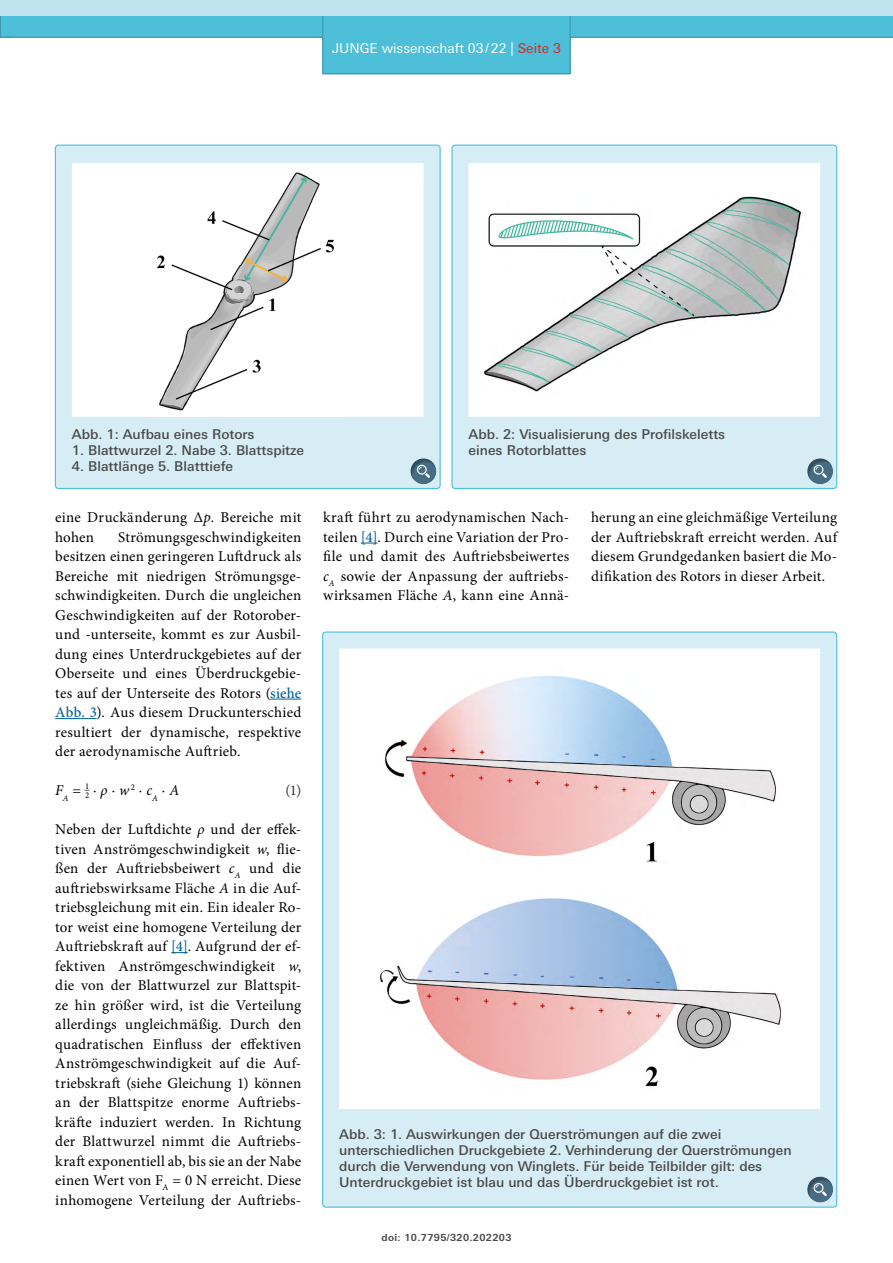
<style>
.page{position:relative;width:893px;height:1263px;background:#fff}
.page>*{position:absolute;margin:0;border:0;box-sizing:border-box;transform-origin:0 0}
.t1{font:15px/19.5px "Minion Pro";letter-spacing:.015em;color:#000;text-align:justify}
.t2{font:italic 15px "Minion Pro";color:#000}
.t3{font:15px "Minion Pro";color:#3b3838}
.t4{font:500 13.5px/16.2px "Univers Next W1 G";color:#4a4a49}
.t5{font:13.5px "Univers Next W1 G";color:#fff}
.t6{font:700 9.75px "Univers Next W1 G";letter-spacing:.04em;color:#4a4a49}
.s1{color:#d92620}
.s2{font-style:italic}
.s3{font-weight:500;color:#006098}
.s4{font-style:normal}
</style>
<div class="page">
<div style="left:0;top:16px;width:893px;height:21px;background:#4dbfd8"></div>
<div style="left:323px;top:13px;width:247px;height:61px;background:#4dbfd8;border:1px solid #3d94a6"></div>
<div style="left:0;top:0;width:893px;height:16px;background:#bfe3ef"></div>
<hr style="left:270px;top:699px;width:31px;height:1px;background:#006098">
<hr style="left:55px;top:718px;width:42px;height:1px;background:#006098">
<svg style="left:171px;top:952px;width:17px;height:1px"></svg>
<svg style="left:361px;top:543px;width:16px;height:1px"></svg>
<div style="left:55px;top:145px;width:385px;height:343px;background:#d6edf5;border-radius:3px"></div>
<div style="left:72px;top:164px;width:351px;height:252px;background:#fff"></div>
<img style="left:156px;top:172px;width:178px;height:239px">
<div style="left:72px;top:163px;width:352px;height:254px;border:1px solid #fff"></div>
<div style="left:55px;top:145px;width:386px;height:344px;border:1px solid #4dbfd8;border-radius:3px"></div>
<div style="left:452px;top:145px;width:385px;height:343px;background:#d6edf5;border-radius:3px"></div>
<div style="left:469px;top:164px;width:351px;height:252px;background:#fff"></div>
<img style="left:484px;top:196px;width:318px;height:196px">
<div style="left:468px;top:163px;width:352px;height:254px;border:1px solid #fff"></div>
<div style="left:451px;top:145px;width:386px;height:344px;border:1px solid #4dbfd8;border-radius:3px"></div>
<div style="left:323px;top:632px;width:514px;height:575px;background:#d6edf5;border-radius:3px"></div>
<div style="left:340px;top:649px;width:480px;height:459px;background:#fff"></div>
<img style="left:385px;top:675px;width:391px;height:187px">
<img style="left:379px;top:898px;width:402px;height:189px">
<div style="left:398px;top:447px;width:50px;height:37px;background:#000;opacity:.28"></div>
<svg style="left:417px;top:465px;width:13px;height:13px"></svg>
<div style="left:794px;top:447px;width:51px;height:37px;background:#000;opacity:.28"></div>
<svg style="left:814px;top:465px;width:13px;height:13px"></svg>
<div style="left:794px;top:1165px;width:51px;height:38px;background:#000;opacity:.28"></div>
<svg style="left:814px;top:1183px;width:13px;height:13px"></svg>
<p class="t5" style="left:332px;top:40px;width:230px">JUNGE wissenschaft 03/18 | <span class="s1">Seite 3</span></p>
<p class="t5" style="left:468px;top:40px;width:17px">15</p>
<p class="t5" style="left:491px;top:40px;width:17px">22</p>
<p class="t4" style="left:72px;top:426px;width:184px">Abb. 1: Aufbau eines Rotors</p>
<p class="t4" style="left:72px;top:442px;width:234px">1. Blattwurzel 2. Nabe 3. Blattspitze</p>
<p class="t4" style="left:72px;top:458px;width:163px">4. Blattlänge 5. Blatttiefe</p>
<p class="t1" style="left:55px;top:508px;width:247px">eine Druckänderung Δ<span class="s2">p</span>. Bereiche mit hohen</p>
<p class="t1" style="left:55px;top:527px;width:248px;text-indent:63px">Strömungsgeschwindigkeiten besitzen einen geringeren Luftdruck als Bereiche mit niedrigen Strömungsge&shy;schwindigkeiten. Durch die ungleichen Geschwindigkeiten auf der Rotorober&shy;und -unterseite, kommt es zur Ausbil&shy;dung eines Unterdruckgebietes auf der Oberseite und eines Überdruckgebie&shy;tes auf der Unterseite des Rotors (<span class="s3">siehe Abb. 3</span>). Aus diesem Druckunterschied resultiert der dynamische, respektive der aerodynamische Auftrieb.</p>
<p class="t2" style="left:55px;top:780px;width:36px">F<sub>A</sub> <span class="s4">=</span> <sup>_</sup><sup>1</sup></p>
<p class="t1" style="left:85px;top:781px;width:96px"><sub>2</sub> ∙<span class="s2">ρ</span>∙<span class="s2">w</span><sup>2</sup> ∙<span class="s2">c</span><sub>A</sub> ∙<span class="s2">A</span></p>
<p class="t3" style="left:285px;top:780px;width:17px">(1)</p>
<p class="t1" style="left:55px;top:820px;width:248px">Neben der Luftdichte <span class="s2">ρ</span> und der effek&shy;tiven Anströmgeschwindigkeit <span class="s2">w</span>, flie&shy;ßen der Auftriebsbeiwert <span class="s2">c</span><sub>A</sub> und die auftriebswirksame Fläche <span class="s2">A</span> in die Auf&shy;triebsgleichung mit ein. Ein idealer Ro&shy;tor weist eine homogene Verteilung der Auftriebskraft auf <span class="s3">[4]</span>. Aufgrund der ef&shy;fektiven Anströmgeschwindigkeit <span class="s2">w</span>, die von der Blattwurzel zur Blattspit&shy;ze hin größer wird, ist die Verteilung allerdings ungleichmäßig. Durch den quadratischen Einfluss der effektiven Anströmgeschwindigkeit auf die Auf&shy;triebskraft (siehe Gleichung 1) können an der Blattspitze enorme Auftriebs&shy;kräfte induziert werden. In Richtung der Blattwurzel nimmt die Auftriebs&shy;kraft exponentiell ab, bis sie an der Nabe einen Wert von F<sub>A</sub> = 0 N erreicht. Diese inhomogene Verteilung der Auftriebs-</p>
<p class="t4" style="left:468px;top:426px;width:258px">Abb. 2: Visualisierung des Profilskeletts eines Rotorblattes</p>
<p class="t1" style="left:323px;top:508px;width:248px">kraft führt zu aerodynamischen Nach&shy;teilen <span class="s3">[4]</span>. Durch eine Variation der Pro&shy;file und damit des Auftriebsbeiwertes <span class="s2">c</span><sub>A</sub> sowie der Anpassung der auftriebs&shy;wirksamen Fläche <span class="s2">A</span>, kann eine Annä-</p>
<p class="t1" style="left:591px;top:508px;width:248px">herung an eine gleichmäßige Verteilung der Auftriebskraft erreicht werden. Auf diesem Grundgedanken basiert die Mo&shy;difikation des Rotors in dieser Arbeit.</p>
<p class="t4" style="left:339px;top:1126px;width:454px">Abb. 3: 1. Auswirkungen der Querströmungen auf die zwei unterschiedlichen Druckgebiete 2. Verhinderung der Querströmungen durch die Verwendung von Winglets. Für beide Teilbilder gilt: des Unterdruckgebiet ist blau und das Überdruckgebiet ist rot.</p>
<p class="t6" style="left:381px;top:1232px;width:132px">doi: 10.7795/320.202203</p>
</div>
